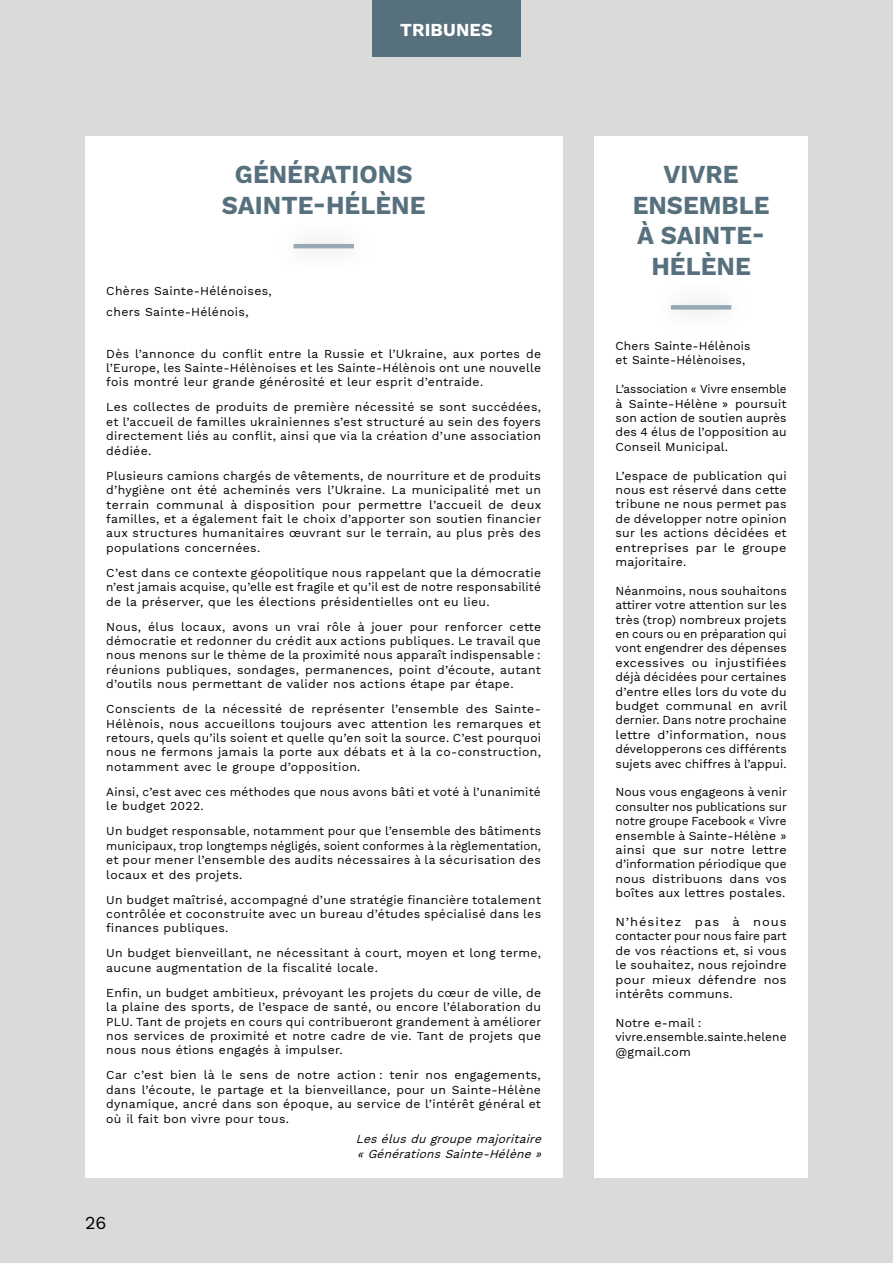
<style>
.page{position:relative;width:893px;height:1263px;background:#dadada}
.page>*{position:absolute;margin:0;border:0;box-sizing:border-box;transform-origin:0 0}
.t1{font:700 25.5px/30.6px "Work Sans";color:#57707d;text-align:center}
.t2{font:700 18px "Work Sans";letter-spacing:.01em;color:#fff}
.t3{font:18px "Work Sans";color:#000}
.t4{font:12px/14.4px "Work Sans";letter-spacing:.025em;color:#000;text-align:justify}
.t5{font:12px/14.4px "Work Sans";letter-spacing:.025em;color:#000;text-align:justify;scale:1.08 1}
.t6{font:italic 12px/15px "Work Sans";color:#000}
.t7{font:12px/14.4px "Work Sans";letter-spacing:.005em;color:#000}
</style>
<div class="page">
<div style="left:85px;top:136px;width:477px;height:1042px;background:#fff"></div>
<div style="left:372px;top:0;width:149px;height:56px;background:#57707d"></div>
<hr style="left:293px;top:244px;width:61px;height:4px;background:#96a9b5">
<div style="left:594px;top:136px;width:214px;height:1042px;background:#fff"></div>
<div style="left:671px;top:305px;width:60px;height:5px;background:#96a9b5"></div>
<h2 class="t2" style="left:400px;top:16px;width:94px">TRIBUNES</h2>
<h1 class="t1" style="left:222px;top:158px;width:205px">GÉNÉRATIONS<br>SAINTE-HÉLÈNE</h1>
<p class="t4" style="left:106px;top:280px;width:167px;line-height:20.7px">Chères Sainte-Hélénoises, chers Sainte-Hélénois,</p>
<p class="t4" style="left:106px;top:346px;width:436px">Dès l’annonce du conflit entre la Russie et l’Ukraine, aux portes de l’Europe, les Sainte-Hélènoises et les Sainte-Hélènois ont une nouvelle fois montré leur grande générosité et leur esprit d’entraide.</p>
<p class="t4" style="left:106px;top:400px;width:436px">Les collectes de produits de première nécessité se sont succédées, et l’accueil de familles ukrainiennes s’est structuré au sein des foyers directement liés au conflit, ainsi que via la création d’une association dédiée.</p>
<p class="t4" style="left:106px;top:468px;width:437px">Plusieurs camions chargés de vêtements, de nourriture et de produits d’hygiène ont été acheminés vers l’Ukraine. La municipalité met un terrain communal à disposition pour permettre l’accueil de deux familles, et a également fait le choix d’apporter son soutien financier aux structures humanitaires œuvrant sur le terrain, au plus près des populations concernées.</p>
<p class="t4" style="left:106px;top:565px;width:436px">C’est dans ce contexte géopolitique nous rappelant que la démocratie n’est jamais acquise, qu’elle est fragile et qu’il est de notre responsabilité de la préserver, que les élections présidentielles ont eu lieu.</p>
<p class="t4" style="left:106px;top:619px;width:436px">Nous, élus locaux, avons un vrai rôle à jouer pour renforcer cette démocratie et redonner du crédit aux actions publiques. Le travail que nous menons sur le thème de la proximité nous apparaît indispensable : réunions publiques, sondages, permanences, point d’écoute, autant d’outils nous permettant de valider nos actions étape par étape.</p>
<p class="t4" style="left:106px;top:701px;width:436px">Conscients de la nécessité de représenter l’ensemble des Sainte-Hélènois, nous accueillons toujours avec attention les remarques et retours, quels qu’ils soient et quelle qu’en soit la source. C’est pourquoi nous ne fermons jamais la porte aux débats et à la co-construction, notamment avec le groupe d’opposition.</p>
<p class="t4" style="left:106px;top:784px;width:436px">Ainsi, c’est avec ces méthodes que nous avons bâti et voté à l’unanimité le budget 2022.</p>
<p class="t4" style="left:106px;top:823px;width:436px">Un budget responsable, notamment pour que l’ensemble des bâtiments municipaux, trop longtemps négligés, soient conformes à la règlementation, et pour mener l’ensemble des audits nécessaires à la sécurisation des locaux et des projets.</p>
<p class="t4" style="left:106px;top:892px;width:436px">Un budget maîtrisé, accompagné d’une stratégie financière totalement contrôlée et coconstruite avec un bureau d’études spécialisé dans les finances publiques.</p>
<p class="t4" style="left:106px;top:945px;width:436px">Un budget bienveillant, ne nécessitant à court, moyen et long terme, aucune augmentation de la fiscalité locale.</p>
<p class="t4" style="left:106px;top:985px;width:437px">Enfin, un budget ambitieux, prévoyant les projets du cœur de ville, de la plaine des sports, de l’espace de santé, ou encore l’élaboration du PLU. Tant de projets en cours qui contribueront grandement à améliorer nos services de proximité et notre cadre de vie. Tant de projets que nous nous étions engagés à impulser.</p>
<p class="t4" style="left:106px;top:1067px;width:436px">Car c’est bien là le sens de notre action : tenir nos engagements, dans l’écoute, le partage et la bienveillance, pour un Sainte-Hélène dynamique, ancré dans son époque, au service de l’intérêt général et où il fait bon vivre pour tous.</p>
<p class="t6" style="left:356px;top:1130px;width:191px">Lesélusdugroupemajoritaire « GénérationsSainte-Hélène »</p>
<h2 class="t3" style="left:85px;top:1209px;width:23px">26</h2>
<h1 class="t1" style="left:633px;top:158px;width:138px">VIVRE<br>ENSEMBLE<br>À SAINTE-<br>HÉLÈNE</h1>
<p class="t4" style="left:615px;top:338px;width:137px">Chers Sainte-Hélènois et Sainte-Hélènoises,</p>
<p class="t4" style="left:615px;top:381px;width:173px">L’association « Vivre ensemble à Sainte-Hélène » poursuit son action de soutien auprès des 4 élus de l’opposition au Conseil Municipal.</p>
<p class="t4" style="left:615px;top:468px;width:173px">L’espace de publication qui nous est réservé dans cette tribune ne nous permet pas de développer notre opinion sur les actions décidées et entreprises par le groupe majoritaire.</p>
<p class="t4" style="left:615px;top:583px;width:173px">Néanmoins, nous souhaitons attirer votre attention sur les très (trop) nombreux projets en cours ou en préparation qui vont engendrer des dépenses excessives ou injustifiées déjà décidées pour certaines d’entre elles lors du vote du budget communal en avril dernier. Dans notre prochaine lettre d’information, nous développerons ces différents sujets avec chiffres à l’appui.</p>
<p class="t4" style="left:615px;top:785px;width:173px">Nous vous engageons à venir consulter nos publications sur notre groupe Facebook « Vivre ensemble à Sainte-Hélène » ainsi que sur notre lettre d’information périodique que nous distribuons dans vos boîtes aux lettres postales.</p>
<p class="t5" style="left:615px;top:914px;width:160px">N’hésitez pas à nous contacter pour nous faire part de vos réactions et, si vous le souhaitez, nous rejoindre pour mieux défendre nos intérêts communs.</p>
<p class="t7" style="left:615px;top:1015px;width:173px">Notre e-mail : vivre.ensemble.sainte.helene @gmail.com</p>
</div>
